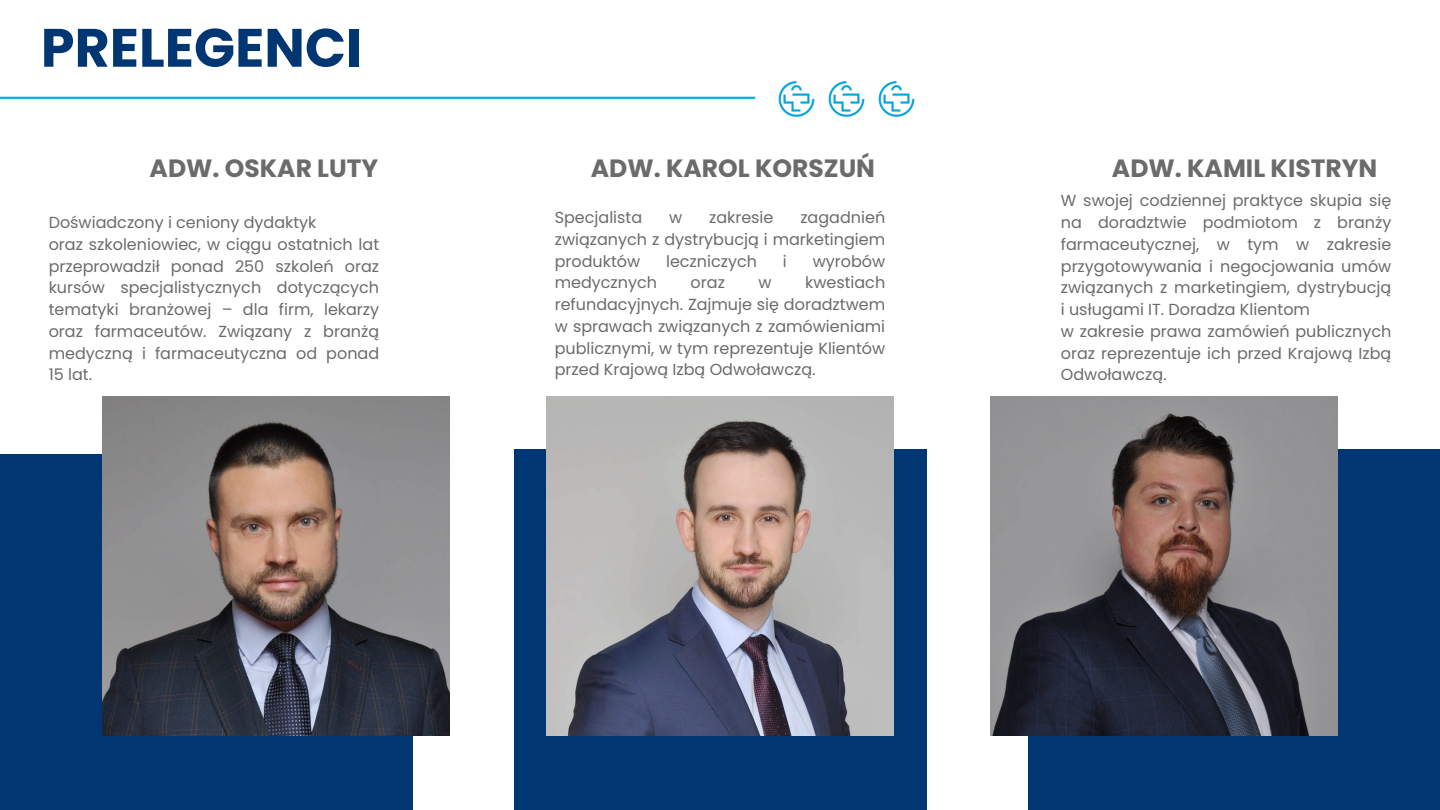
<style>
.page{position:relative;width:1440px;height:810px;background:#fff}
.page>*{position:absolute;margin:0;border:0;box-sizing:border-box;transform-origin:0 0}
.t1{font:700 54px "Poppins";color:#003772}
.t2{font:700 25px "Poppins";color:#6b6b6b}
.t3{font:16px/21.8px "Poppins";color:#6b6b6b;text-align:justify}
</style>
<div class="page">
<hr style="left:0;top:97px;width:755px;height:2px;background:#11afe6">
<div style="left:0;top:454px;width:412px;height:356px;background:#003772"></div>
<img style="left:103px;top:396px;width:346px;height:339px">
<div style="left:514px;top:449px;width:412px;height:361px;background:#003772"></div>
<div style="left:1028px;top:449px;width:412px;height:361px;background:#003772"></div>
<img style="left:547px;top:396px;width:346px;height:339px">
<img style="left:991px;top:396px;width:346px;height:339px">
<img style="left:778px;top:81px;width:137px;height:36px">
<p class="t1" style="left:41px;top:10px;width:323px">PRELEGENCI</p>
<p class="t2" style="left:150px;top:150px;width:230px">ADW. OSKAR LUTY</p>
<p class="t2" style="left:591px;top:150px;width:286px">ADW. KAROL KORSZUŃ</p>
<p class="t2" style="left:1112px;top:150px;width:267px">ADW. KAMIL KISTRYN</p>
<p class="t3" style="left:555px;top:207px;width:89px">Specjalista</p>
<p class="t3" style="left:669px;top:207px;width:15px">w</p>
<p class="t3" style="left:709px;top:207px;width:66px">zakresie</p>
<p class="t3" style="left:1061px;top:190px;width:332px">W swojej codziennej praktyce skupia się na doradztwie podmiotom z branży farmaceutycznej, w tym w zakresie przygotowywania i negocjowania umów związanych z marketingiem, dystrybucją i usługami IT. Doradza Klientom</p>
<p class="t3" style="left:1061px;top:320px;width:332px">w zakresie prawa zamówień publicznych oraz reprezentuje ich przed Krajową Izbą Odwoławczą.</p>
<p class="t3" style="left:555px;top:207px;width:332px;text-indent:246px">zagadnień związanych z dystrybucją i marketingiem produktów</p>
<p class="t3" style="left:49px;top:212px;width:269px">Doświadczony i ceniony dydaktyk</p>
<p class="t3" style="left:49px;top:233px;width:332px">oraz szkoleniowiec, w ciągu ostatnich lat przeprowadził ponad 250 szkoleń oraz kursów specjalistycznych dotyczących tematyki branżowej – dla firm, lekarzy oraz farmaceutów. Związany z branżą medyczną i farmaceutyczna od ponad 15 lat.</p>
<p class="t3" style="left:666px;top:250px;width:92px">leczniczych</p>
<p class="t3" style="left:783px;top:250px;width:5px">i</p>
<p class="t3" style="left:813px;top:250px;width:74px">wyrobów</p>
<p class="t3" style="left:555px;top:272px;width:332px;text-indent:250px">kwestiach refundacyjnych. Zajmuje się doradztwem w sprawach związanych z zamówieniami publicznymi, w tym reprezentuje Klientów przed Krajową Izbą Odwoławczą.</p>
<p class="t3" style="left:555px;top:272px;width:104px">medycznych</p>
<p class="t3" style="left:691px;top:272px;width:36px">oraz</p>
<p class="t3" style="left:758px;top:272px;width:15px">w</p>
</div>
